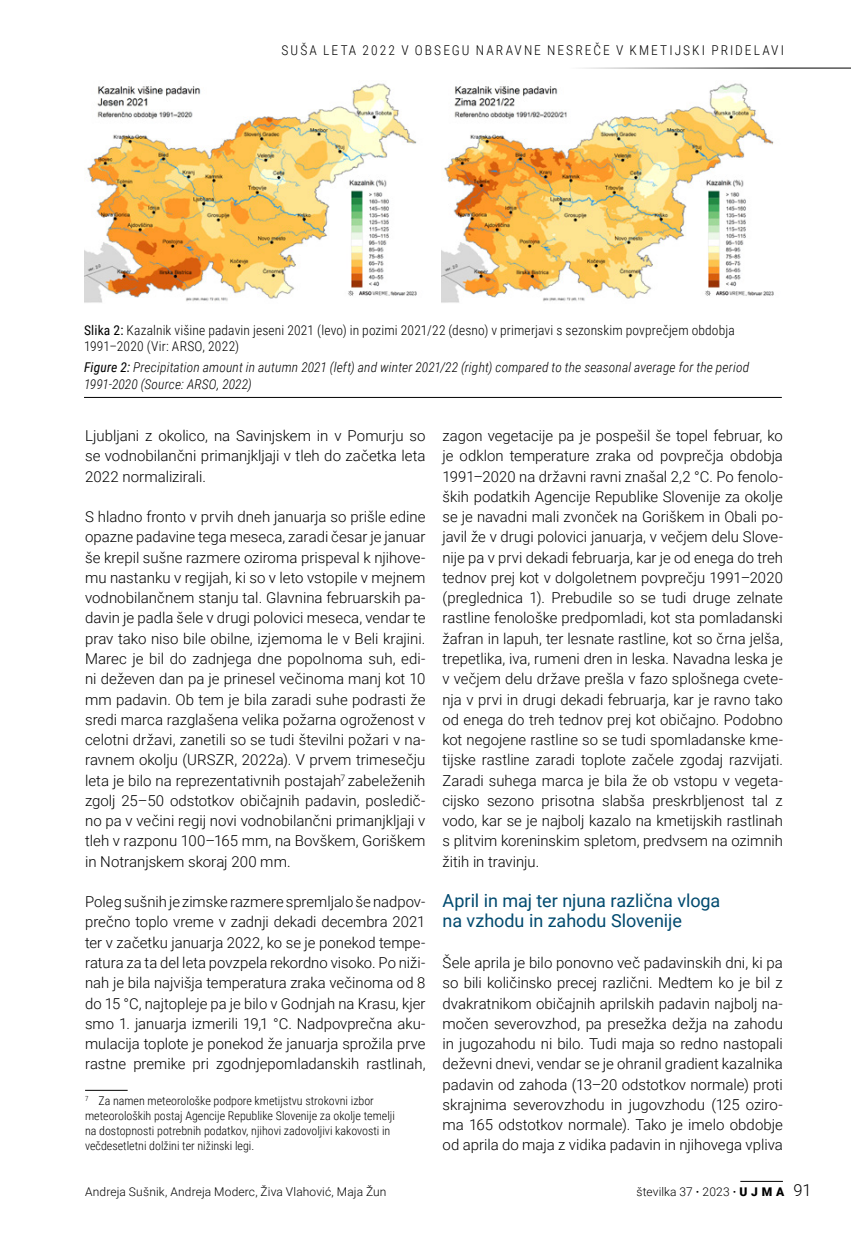
<style>
.page{position:relative;width:851px;height:1234px;background:#fff}
.page>*{position:absolute;margin:0;border:0;box-sizing:border-box;transform-origin:0 0}
._02_Podnaslov_Mo_cop{font:18px/20.2px "Roboto";letter-spacing:-.005em;color:#004a6f}
._00_normal_10pt_SLO{font:300 15px/20.2px "Roboto";color:#000;text-align:justify}
._06_podpis_pod_sliko{font:italic 300 13.5px/16.5px "Roboto Condensed";letter-spacing:.01em;color:#000}
._06_podpis_pod_sliko-2{font:300 13.5px/16.5px "Roboto Condensed";letter-spacing:.015em;color:#000}
._06_podpis_pod_sliko-3{font:300 13.5px "Roboto Condensed";letter-spacing:.15em;color:#000}
.Footnote{font:300 12px/15px "Roboto Condensed";color:#000}
.t1{font:300 12px "Roboto";letter-spacing:.01em;color:#000}
.s1{font-weight:400}
.s2{font-weight:700}
.s3{font-weight:900}
.s4{font-size:16.5px}
</style>
<div class="page">
<hr style="left:85px;top:1089px;width:43px;height:1px;background:#000">
<hr style="left:84px;top:397px;width:697px;height:1px;background:#000">
<img style="left:441px;top:83px;width:333px;height:220px">
<img style="left:84px;top:83px;width:333px;height:220px">
<hr style="left:566px;top:68px;width:284px;height:1px;background:#000">
<hr style="left:740px;top:1180px;width:42px;height:1px;background:#000">
<p class="_06_podpis_pod_sliko-3" style="left:281px;top:41px;width:504px">SUŠA LETA 2022 V OBSEGU NARAVNE NESREČE V KMETIJSKI PRIDELAVI</p>
<p class="_06_podpis_pod_sliko-2" style="left:84px;top:321px;width:652px"><span class="s1">Slika 2:</span> Kazalnik višine padavin jeseni 2021 (levo) in pozimi 2021/22 (desno) v primerjavi s sezonskim povprečjem obdobja<br>1991–2020 (Vir: ARSO, 2022)</p>
<p class="_06_podpis_pod_sliko" style="left:84px;top:358px;width:666px"><span class="s1">Figure 2:</span> Precipitation amount in autumn 2021 (left) and winter 2021/22 (right) compared to the seasonal average for the period<br>1991-2020 (Source: ARSO, 2022)</p>
<p class="_00_normal_10pt_SLO" style="left:85px;top:425px;width:342px">Ljubljani z okolico, na Savinjskem in v Pomurju so se vodnobilančni primanjkljaji v tleh do začetka leta 2022 normalizirali.</p>
<p class="_00_normal_10pt_SLO" style="left:85px;top:506px;width:342px">S hladno fronto v prvih dneh januarja so prišle edine opazne padavine tega meseca, zaradi česar je januar še krepil sušne razmere oziroma prispeval k njihove&shy;mu nastanku v regijah, ki so v leto vstopile v mejnem vodnobilančnem stanju tal. Glavnina februarskih pa&shy;davin je padla šele v drugi polovici meseca, vendar te prav tako niso bile obilne, izjemoma le v Beli krajini.<br>Marec je bil do zadnjega dne popolnoma suh, edi&shy;ni deževen dan pa je prinesel večinoma manj kot 10 mm padavin. Ob tem je bila zaradi suhe podrasti že sredi marca razglašena velika požarna ogroženost v celotni državi, zanetili so se tudi številni požari v na&shy;ravnem okolju (URSZR, 2022a). V prvem trimesečju leta je bilo na reprezentativnih postajah<sup>7</sup> zabeleženih zgolj 25–50 odstotkov običajnih padavin, posledič&shy;no pa v večini regij novi vodnobilančni primanjkljaji v tleh v razponu 100–165 mm, na Bovškem, Goriškem in Notranjskem skoraj 200 mm.</p>
<p class="_00_normal_10pt_SLO" style="left:85px;top:891px;width:342px">Poleg sušnih je zimske razmere spremljalo še nadpov&shy;prečno toplo vreme v zadnji dekadi decembra 2021 ter v začetku januarja 2022, ko se je ponekod tempe&shy;ratura za ta del leta povzpela rekordno visoko. Po niži&shy;nah je bila najvišja temperatura zraka večinoma od 8 do 15 °C, najtopleje pa je bilo v Godnjah na Krasu, kjer smo 1. januarja izmerili 19,1 °C. Nadpovprečna aku&shy;mulacija toplote je ponekod že januarja sprožila prve rastne premike pri zgodnjepomladanskih rastlinah,</p>
<p class="Footnote" style="left:85px;top:1092px;width:311px"><sup>7</sup> Za namen meteorološke podpore kmetijstvu strokovni izbor meteoroloških postaj Agencije Republike Slovenije za okolje temelji na dostopnosti potrebnih podatkov, njihovi zadovoljivi kakovosti in večdesetletni dolžini ter nižinski legi.</p>
<p class="t1" style="left:85px;top:1183px;width:303px">Andreja Sušnik, Andreja Moderc, Živa Vlahović, Maja Žun</p>
<p class="_00_normal_10pt_SLO" style="left:442px;top:425px;width:342px">zagon vegetacije pa je pospešil še topel februar, ko je odklon temperature zraka od povprečja obdobja 1991–2020 na državni ravni znašal 2,2 °C. Po fenolo&shy;ških podatkih Agencije Republike Slovenije za okolje se je navadni mali zvonček na Goriškem in Obali po&shy;javil že v drugi polovici januarja, v večjem delu Slove&shy;nije pa v prvi dekadi februarja, kar je od enega do treh tednov prej kot v dolgoletnem povprečju 1991–2020 (preglednica 1). Prebudile so se tudi druge zelnate rastline fenološke predpomladi, kot sta pomladanski žafran in lapuh, ter lesnate rastline, kot so črna jelša, trepetlika, iva, rumeni dren in leska. Navadna leska je v večjem delu države prešla v fazo splošnega cvete&shy;nja v prvi in drugi dekadi februarja, kar je ravno tako od enega do treh tednov prej kot običajno. Podobno kot negojene rastline so se tudi spomladanske kme&shy;tijske rastline zaradi toplote začele zgodaj razvijati.<br>Zaradi suhega marca je bila že ob vstopu v vegeta&shy;cijsko sezono prisotna slabša preskrbljenost tal z vodo, kar se je najbolj kazalo na kmetijskih rastlinah s plitvim koreninskim spletom, predvsem na ozimnih žitih in travinju.</p>
<p class="_02_Podnaslov_Mo_cop" style="left:442px;top:889px;width:279px">April in maj ter njuna različna vloga na vzhodu in zahodu Slovenije</p>
<p class="_00_normal_10pt_SLO" style="left:442px;top:951px;width:342px">Šele aprila je bilo ponovno več padavinskih dni, ki pa so bili količinsko precej različni. Medtem ko je bil z dvakratnikom običajnih aprilskih padavin najbolj na&shy;močen severovzhod, pa presežka dežja na zahodu in jugozahodu ni bilo. Tudi maja so redno nastopali deževni dnevi, vendar se je ohranil gradient kazalnika padavin od zahoda (13–20 odstotkov normale) proti skrajnima severovzhodu in jugovzhodu (125 oziro&shy;ma 165 odstotkov normale). Tako je imelo obdobje od aprila do maja z vidika padavin in njihovega vpliva</p>
<p class="t1" style="left:636px;top:1183px;width:176px">številka 37 <span class="s2">·</span> 2023 <span class="s2">·</span> <span class="s3">U J M A</span> <span class="s4">91</span></p>
</div>
